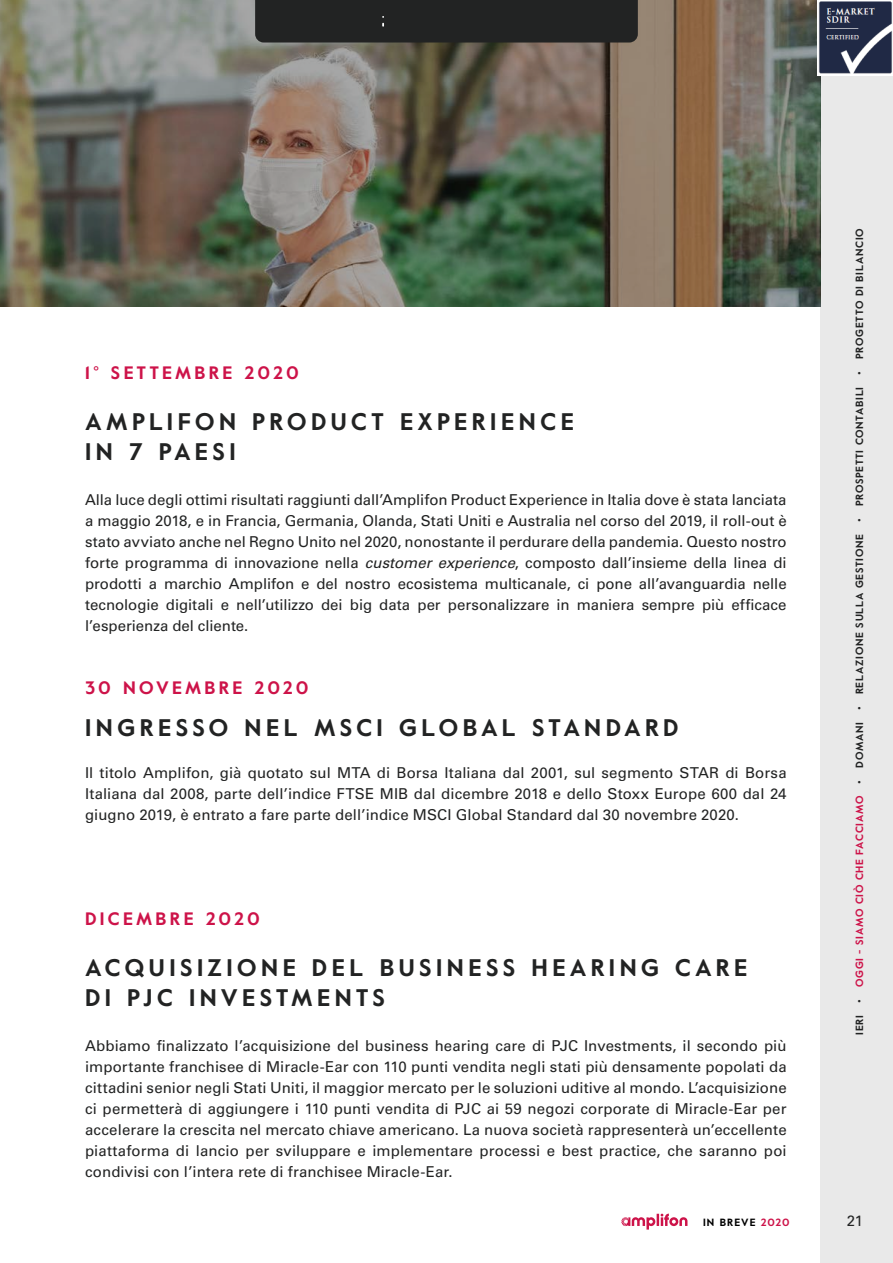
<style>
.page{position:relative;width:893px;height:1263px;background:#fff}
.page>*{position:absolute;margin:0;border:0;box-sizing:border-box;transform-origin:0 0}
.t1{font:700 24px/30px "Value";letter-spacing:.185em;color:#222323}
.t2{font:700 18px "Value";letter-spacing:.18em;color:#cd1349}
.t3{font:15px/21px "Univers LT Std";letter-spacing:.005em;color:#222323;text-align:justify}
.t4{font:700 10.5px "Value";letter-spacing:.07em;color:#222323}
.t5{font:700 10.5px "Value";letter-spacing:.1em;color:#000}
.s1{font-style:italic}
.s2{color:#cd1349}
</style>
<div class="page">
<img style="left:0;top:0;width:821px;height:306px">
<svg style="left:621px;top:1213px;width:66px;height:16px"></svg>
<div style="left:821px;top:0;width:72px;height:1263px;background:#e9e9e9"></div>
<div style="left:255px;top:0;width:383px;height:43px;background:#222323"></div>
<img style="left:818px;top:0;width:75px;height:75px">
<p class="t2" style="left:85px;top:360px;width:215px">1° SETTEMBRE 2020</p>
<h1 class="t1" style="left:85px;top:406px;width:490px">AMPLIFON PRODUCT EXPERIENCE<br>IN 7 PAESI</h1>
<p class="t3" style="left:85px;top:489px;width:703px">Alla luce degli ottimi risultati raggiunti dall’Amplifon Product Experience in Italia dove è stata lanciata a maggio 2018, e in Francia, Germania, Olanda, Stati Uniti e Australia nel corso del 2019, il roll-out è stato avviato anche nel Regno Unito nel 2020, nonostante il perdurare della pandemia. Questo nostro forte programma di innovazione nella <span class="s1">customer experience</span>, composto dall’insieme della linea di prodotti a marchio Amplifon e del nostro ecosistema multicanale, ci pone all’avanguardia nelle tecnologie digitali e nell’utilizzo dei big data per personalizzare in maniera sempre più efficace l’esperienza del cliente.</p>
<p class="t2" style="left:85px;top:675px;width:225px">30 NOVEMBRE 2020</p>
<h1 class="t1" style="left:85px;top:712px;width:595px">INGRESSO NEL MSCI GLOBAL STANDARD</h1>
<p class="t3" style="left:85px;top:762px;width:703px">Il titolo Amplifon, già quotato sul MTA di Borsa Italiana dal 2001, sul segmento STAR di Borsa Italiana dal 2008, parte dell’indice FTSE MIB dal dicembre 2018 e dello Stoxx Europe 600 dal 24 giugno 2019, è entrato a fare parte dell’indice MSCI Global Standard dal 30 novembre 2020.</p>
<p class="t2" style="left:85px;top:906px;width:176px">DICEMBRE 2020</p>
<h1 class="t1" style="left:85px;top:952px;width:664px">ACQUISIZIONE DEL BUSINESS HEARING CARE<br>DI PJC INVESTMENTS</h1>
<p class="t3" style="left:85px;top:1035px;width:703px">Abbiamo finalizzato l’acquisizione del business hearing care di PJC Investments, il secondo più importante franchisee di Miracle-Ear con 110 punti vendita negli stati più densamente popolati da cittadini senior negli Stati Uniti, il maggior mercato per le soluzioni uditive al mondo. L’acquisizione ci permetterà di aggiungere i 110 punti vendita di PJC ai 59 negozi corporate di Miracle-Ear per accelerare la crescita nel mercato chiave americano. La nuova società rappresenterà un’eccellente piattaforma di lancio per sviluppare e implementare processi e best practice, che saranno poi condivisi con l’intera rete di franchisee Miracle-Ear.</p>
<p class="t5" style="left:703px;top:1214px;width:88px">IN BREVE <span class="s2">2020</span></p>
<p class="t4" style="left:852px;top:1035px;width:808px;rotate:-90deg">IERI • <span class="s2">OGGI - SIAMO CIÒ CHE FACCIAMO</span> • DOMANI • RELAZIONE SULLA GESTIONE • PROSPETTI CONTABILI • PROGETTO DI BILANCIO</p>
<p class="t3" style="left:847px;top:1210px;width:18px">21</p>
</div>
